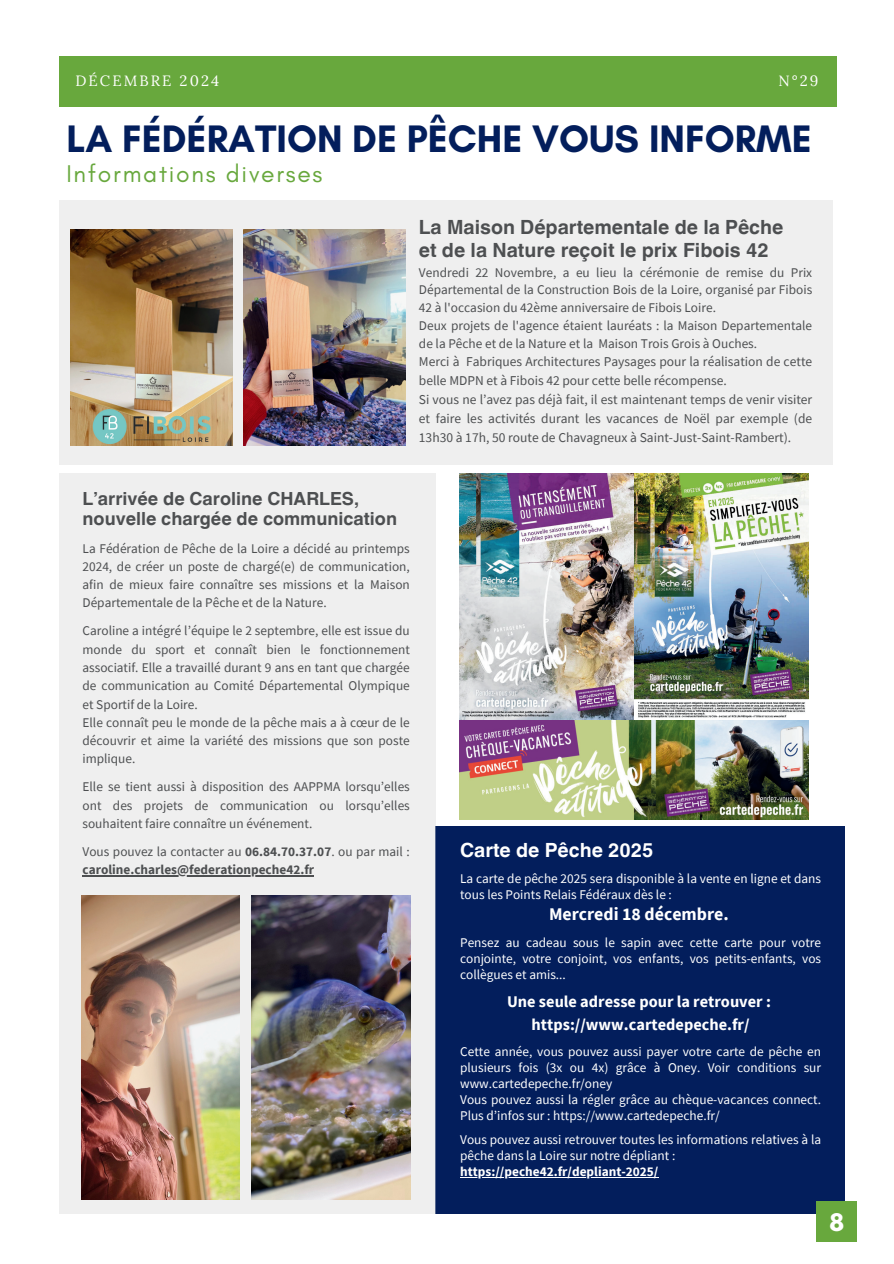
<style>
.page{position:relative;width:894px;height:1264px;background:#fff}
.page>*{position:absolute;margin:0;border:0;box-sizing:border-box;transform-origin:0 0}
.t1{font:700 39px "Glacial Indifference";color:#031e5c}
.t2{font:24.6px "Glacial Indifference";letter-spacing:.07em;color:#68a83d}
.t3{font:700 21.45px "League Spartan";color:#fff}
.t4{font:700 19.5px/22.5px "Helvetica World";color:#4d4f51}
.t5{font:700 19.5px "Helvetica World";color:#fff}
.t6{font:700 18px/20.2px "Helvetica World";color:#4d4f51}
.t7{font:700 17.85px "Source Sans Pro";color:#fff}
.t8{font:700 16.35px/22.8px "Source Sans Pro";color:#fff;text-align:center}
.t9{font:14.85px "Lora";letter-spacing:.14em;color:#fff}
.t10{font:13.5px/18.9px "Source Sans Pro";color:#4d4f51}
.t11{font:13.35px/18.3px "Source Sans Pro";color:#4d4f51}
.t12{font:13.35px/15.9px "Source Sans Pro";color:#fff}
.t13{font:700 13.35px/18.3px "Source Sans Pro";color:#4d4f51}
.t14{font:700 13.35px "Source Sans Pro";color:#fff}
.s1{font-weight:400}
</style>
<div class="page">
<div style="left:59px;top:56px;width:776px;height:51px;background:#68a83d"></div>
<div style="left:435px;top:826px;width:410px;height:387px;background:#031e5c"></div>
<div style="left:59px;top:473px;width:376px;height:740px;background:#efefef"></div>
<img style="left:81px;top:895px;width:158px;height:304px">
<img style="left:251px;top:895px;width:159px;height:304px">
<div style="left:59px;top:200px;width:773px;height:264px;background:#efefef"></div>
<img style="left:459px;top:473px;width:349px;height:346px">
<img style="left:71px;top:229px;width:162px;height:216px">
<img style="left:243px;top:229px;width:162px;height:216px">
<div style="left:816px;top:1201px;width:40px;height:40px;background:#68a83d"></div>
<img style="left:90px;top:407px;width:124px;height:39px">
<hr style="left:460px;top:1176px;width:198px;height:1px;background:#fff">
<hr style="left:82px;top:875px;width:232px;height:1px;background:#4d4f51">
<p class="t9" style="left:75px;top:69px;width:145px">DÉCEMBRE 2024</p>
<p class="t9" style="left:778px;top:69px;width:42px">N°29</p>
<h1 class="t1" style="left:66px;top:115px;width:746px">LA FÉDÉRATION DE PÊCHE VOUS INFORME</h1>
<h2 class="t2" style="left:66px;top:160px;width:257px">Informations diverses</h2>
<h3 class="t4" style="left:419px;top:216px;width:366px">La Maison Départementale de la Pêche et de la Nature reçoit le prix Fibois 42</h3>
<p class="t11" style="left:419px;top:263px;width:394px;line-height:17.7px">Vendredi 22 Novembre, a eu lieu la cérémonie de remise du Prix Départemental de la Construction Bois de la Loire, organisé par Fibois 42 à l'occasion du 42ème anniversaire de Fibois Loire.<br>Deux projets de l'agence étaient lauréats : la Maison Departementale de la Pêche et de la Nature et la Maison Trois Grois à Ouches.</p>
<p class="t10" style="left:419px;top:352px;width:394px">Merci à Fabriques Architectures Paysages pour la réalisation de cette belle MDPN et à Fibois 42 pour cette belle récompense.<br>Si vous ne l’avez pas déjà fait, il est maintenant temps de venir visiter et faire les activités durant les vacances de Noël par exemple (de 13h30 à 17h, 50 route de Chavagneux à Saint-Just-Saint-Rambert).</p>
<h3 class="t6" style="left:82px;top:488px;width:316px">L’arrivée de Caroline CHARLES, nouvelle chargée de communication</h3>
<p class="t11" style="left:82px;top:539px;width:329px;text-align:justify">La Fédération de Pêche de la Loire a décidé au printemps 2024, de créer un poste de chargé(e) de communication, afin de mieux faire connaître ses missions et la Maison Départementale de la Pêche et de la Nature.</p>
<p class="t11" style="left:82px;top:621px;width:329px">Caroline a intégré l’équipe le 2 septembre, elle est issue du monde du sport et connaît bien le fonctionnement associatif. Elle a travaillé durant 9 ans en tant que chargée de communication au Comité Départemental Olympique et Sportif de la Loire.<br>Elle connaît peu le monde de la pêche mais a à cœur de le découvrir et aime la variété des missions que son poste implique.</p>
<p class="t11" style="left:82px;top:777px;width:329px;text-align:justify">Elle se tient aussi à disposition des AAPPMA lorsqu’elles ont des projets de communication ou lorsqu’elles souhaitent faire connaître un événement.</p>
<p class="t13" style="left:82px;top:842px;width:329px"><span class="s1">Vous pouvez la contacter au</span> 06.84.70.37.07<span class="s1">. ou par mail : </span>caroline.charles@federationpeche42.fr</p>
<h3 class="t5" style="left:460px;top:839px;width:195px">Carte de Pêche 2025</h3>
<p class="t12" style="left:460px;top:870px;width:362px">La carte de pêche 2025 sera disponible à la vente en ligne et dans tous les Points Relais Fédéraux dès le :</p>
<h3 class="t7" style="left:549px;top:902px;width:181px">Mercredi 18 décembre.</h3>
<p class="t12" style="left:460px;top:934px;width:362px;text-align:justify">Pensez au cadeau sous le sapin avec cette carte pour votre conjointe, votre conjoint, vos enfants, vos petits-enfants, vos collègues et amis...</p>
<p class="t8" style="left:507px;top:989px;width:265px">Une seule adresse pour la retrouver : https://www.cartedepeche.fr/</p>
<p class="t12" style="left:460px;top:1043px;width:362px">Cette année, vous pouvez aussi payer votre carte de pêche en plusieurs fois (3x ou 4x) grâce à Oney. Voir conditions sur www.cartedepeche.fr/oney<br>Vous pouvez aussi la régler grâce au chèque-vacances connect.<br>Plus d’infos sur : https://www.cartedepeche.fr/</p>
<p class="t12" style="left:460px;top:1131px;width:362px">Vous pouvez aussi retrouver toutes les informations relatives à la pêche dans la Loire sur notre dépliant :</p>
<p class="t14" style="left:460px;top:1162px;width:200px">https://peche42.fr/depliant-2025/</p>
<h3 class="t3" style="left:829px;top:1205px;width:16px">8</h3>
</div>
